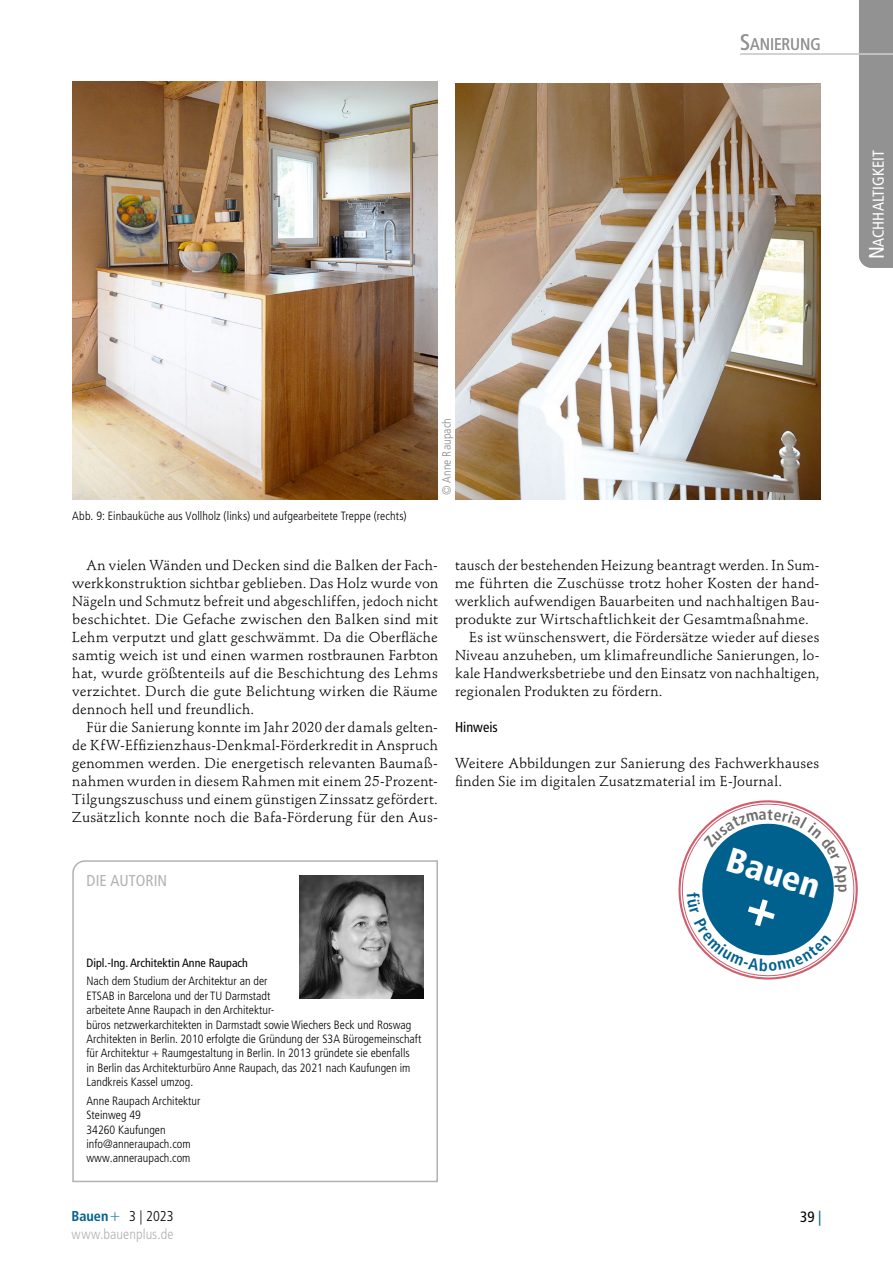
<style>
.page{position:relative;width:893px;height:1263px;background:#fff}
.page>*{position:absolute;margin:0;border:0;box-sizing:border-box;transform-origin:0 0}
.t1{font:900 condensed 34.65px "Frutiger LT Std";color:#fff}
.t2{font:condensed 16.8px "Frutiger LT Std";letter-spacing:-.005em;color:#919291}
.t3{font:condensed 15.75px "Frutiger LT Std";letter-spacing:-.005em;color:#fff}
.Ü_im_Autoren_Kasten{font:condensed 15.75px "Frutiger LT Std";letter-spacing:.005em;color:#b1b2b3}
.t4{font:condensed 15px "Frutiger LT Std";color:#000}
.Grundschrift_mit_Ein{font:14.25px/18px "Stempel Schneidler Std";letter-spacing:.015em;color:#000;text-align:justify}
.Grundschrift_ohne_Ei{font:14.25px/18px "Stempel Schneidler Std";letter-spacing:.01em;color:#000}
.t5{font:300 condensed 14.25px "Frutiger LT Std";letter-spacing:.005em;color:#b1b2b3}
.t6{font:300 condensed 14.25px "Frutiger LT Std";color:#000}
.Ü_9_5pt{font:condensed 14.25px "Frutiger LT Std";color:#000}
.Info_Legende{font:300 condensed 12px/14.4px "Frutiger LT Std";color:#000}
.t7{font:condensed 12px "Frutiger LT Std";color:#000}
.Copyright_grau{font:300 condensed 12px "Frutiger LT Std";letter-spacing:.01em;color:#868786}
.s1{font-size:22.5px}
.s2{font-size:21px}
.s3{font-weight:700;color:#00608e}
.s4{font-family:"Minion Pro";font-weight:400;font-stretch:normal;font-size:18px;color:#4891b9}
.s5{color:#00608e}
</style>
<div class="page">
<div style="left:859px;top:0;width:34px;height:268px;background:#919291"></div>
<hr style="left:740px;top:53px;width:153px;height:2px;background:#cfd0d0">
<img style="left:72px;top:81px;width:366px;height:419px">
<img style="left:455px;top:84px;width:366px;height:415px">
<svg style="left:72px;top:860px;width:366px;height:323px"></svg>
<img style="left:300px;top:875px;width:123px;height:123px">
<svg style="left:678px;top:800px;width:180px;height:180px"></svg>
<p class="t2" style="left:740px;top:35px;width:82px"><span class="s1">S</span>ANIERUNG</p>
<p class="t3" style="left:869px;top:259px;width:111px;rotate:-90deg"><span class="s2">N</span>ACHHALTIGKEIT</p>
<p class="Info_Legende" style="left:72px;top:508px;width:336px">Abb. 9: Einbauküche aus Vollholz (links) und aufgearbeitete Treppe (rechts)</p>
<p class="Copyright_grau" style="left:440px;top:495px;width:79px;rotate:-90deg">© Anne Raupach</p>
<p class="Grundschrift_mit_Ein" style="left:72px;top:556px;width:367px;text-indent:14px">An vielen Wänden und Decken sind die Balken der Fach&shy;werkkonstruktion sichtbar geblieben. Das Holz wurde von Nägeln und Schmutz befreit und abgeschliffen, jedoch nicht beschichtet. Die Gefache zwischen den Balken sind mit Lehm verputzt und glatt geschwämmt. Da die Oberfläche samtig weich ist und einen warmen rostbraunen Farbton hat, wurde größtenteils auf die Beschichtung des Lehms verzichtet. Durch die gute Belichtung wirken die Räume dennoch hell und freundlich.</p>
<p class="Grundschrift_mit_Ein" style="left:72px;top:718px;width:367px;text-indent:14px">Für die Sanierung konnte im Jahr 2020 der damals gelten&shy;de KfW-Effizienzhaus-Denkmal-Förderkredit in Anspruch genommen werden. Die energetisch relevanten Baumaß&shy;nahmen wurden in diesem Rahmen mit einem 25-Prozent-Tilgungszuschuss und einem günstigen Zinssatz gefördert.<br>Zusätzlich konnte noch die Bafa-Förderung für den Aus-</p>
<p class="Ü_im_Autoren_Kasten" style="left:87px;top:872px;width:82px">DIE AUTORIN</p>
<p class="Grundschrift_mit_Ein" style="left:455px;top:556px;width:366px">tausch der bestehenden Heizung beantragt werden. In Sum&shy;me führten die Zuschüsse trotz hoher Kosten der hand&shy;werklich aufwendigen Bauarbeiten und nachhaltigen Bau&shy;produkte zur Wirtschaftlichkeit der Gesamtmaßnahme.</p>
<p class="Grundschrift_mit_Ein" style="left:455px;top:628px;width:366px;text-indent:14px">Es ist wünschenswert, die Fördersätze wieder auf dieses Niveau anzuheben, um klimafreundliche Sanierungen, lo&shy;kale Handwerksbetriebe und den Einsatz von nachhaltigen, regionalen Produkten zu fördern.</p>
<p class="Ü_9_5pt" style="left:455px;top:719px;width:44px">Hinweis</p>
<p class="Grundschrift_ohne_Ei" style="left:455px;top:754px;width:366px">Weitere Abbildungen zur Sanierung des Fachwerkhauses finden Sie im digitalen Zusatzmaterial im E-Journal.</p>
<p class="t1" style="left:734px;top:839px;width:97px;rotate:17deg">Bauen</p>
<p class="t7" style="left:87px;top:955px;width:163px">Dipl.-Ing. Architektin Anne Raupach</p>
<p class="Info_Legende" style="left:87px;top:974px;width:336px">Nach dem Studium der Architektur an der<br>ETSAB in Barcelona und der TU Darmstadt<br>arbeitete Anne Raupach in den Architektur-<br>büros netzwerkarchitekten in Darmstadt sowie Wiechers Beck und Roswag Architekten in Berlin. 2010 erfolgte die Gründung der S3A Bürogemeinschaft für Architektur + Raumgestaltung in Berlin. In 2013 gründete sie ebenfalls<br>in Berlin das Architekturbüro Anne Raupach, das 2021 nach Kaufungen im Landkreis Kassel umzog.</p>
<p class="Info_Legende" style="left:87px;top:1093px;width:115px">Anne Raupach Architektur</p>
<p class="Info_Legende" style="left:87px;top:1108px;width:56px">Steinweg 49</p>
<p class="Info_Legende" style="left:87px;top:1122px;width:106px">34260 Kaufungen info@anneraupach.com</p>
<p class="Info_Legende" style="left:87px;top:1151px;width:105px">www.anneraupach.com</p>
<p class="t6" style="left:72px;top:1207px;width:104px"><span class="s3">Bauen</span><span class="s4">+</span> 3 | 2023</p>
<p class="t4" style="left:800px;top:1208px;width:23px">39 <span class="s5">|</span></p>
<p class="t5" style="left:72px;top:1225px;width:104px">www.bauenplus.de</p>
</div>
